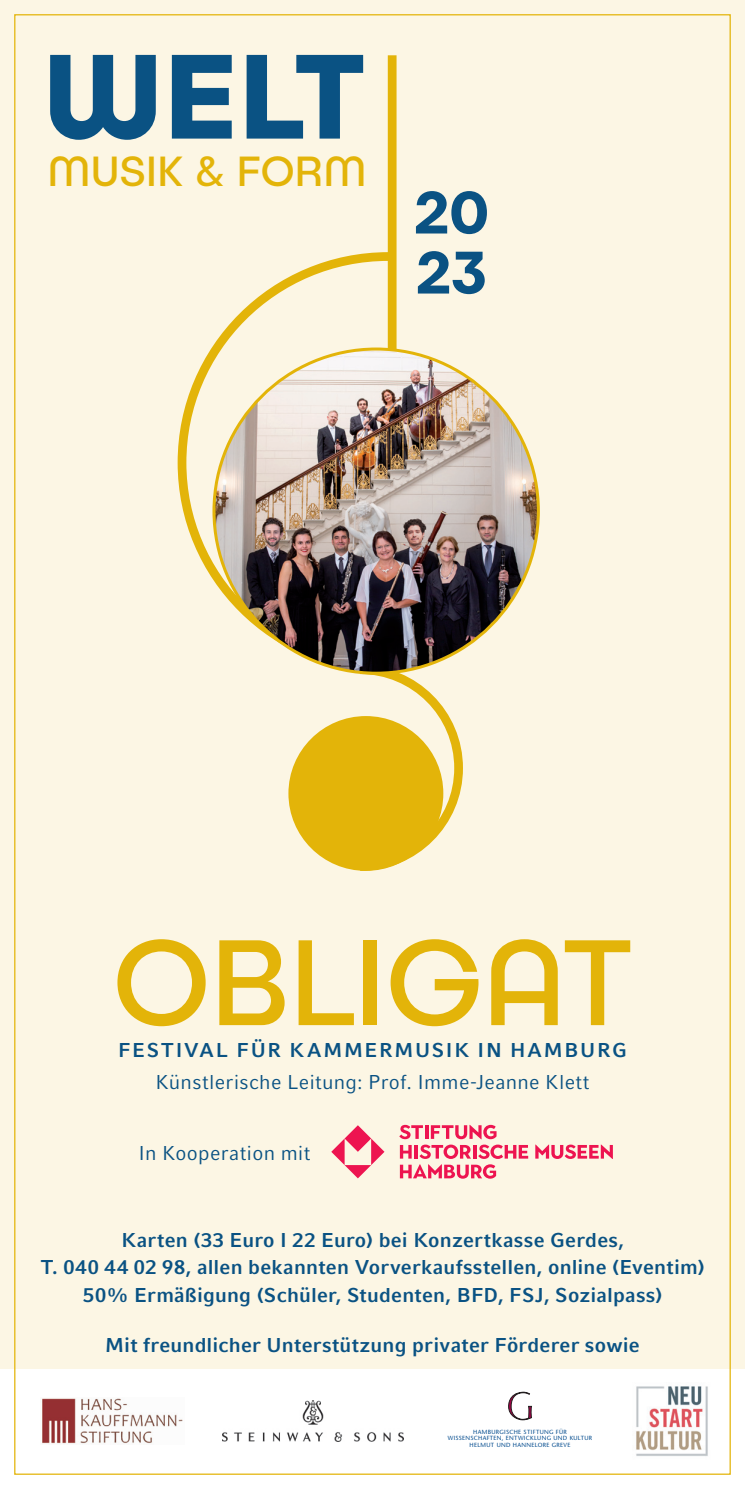
<style>
.page{position:relative;width:745px;height:1489px;background:#fff}
.page>*{position:absolute;margin:0;border:0;box-sizing:border-box;transform-origin:0 0}
.t1{font:122.5px "Publica Play";color:#e3b409}
.t2{font:700 120px "Publica Play";color:#0a5283}
.t3{font:700 60px/60px "Publica Play";color:#0a5283}
.t4{font:42.5px "Publica Play";letter-spacing:.015em;color:#e3b409}
.t5{font:700 20px/27.5px "Compatil Fact LT Pro";letter-spacing:.01em;color:#0a5283;text-align:center}
.t6{font:20px "Compatil Fact LT Pro";letter-spacing:.015em;color:#0a5283}
.t7{font:6px/6.8px "Stone Sans";letter-spacing:.055em;color:#004a8d;text-align:center}
</style>
<div class="page">
<div style="left:0;top:0;width:744px;height:1368px;background:#fcf6e4"></div>
<img style="left:42px;top:1398px;width:141px;height:46px">
<svg style="left:508px;top:1391px;width:23px;height:28px"></svg>
<img style="left:636px;top:1386px;width:72px;height:70px">
<img style="left:222px;top:1400px;width:181px;height:40px">
<svg style="left:177px;top:248px;width:220px;height:425px"></svg>
<div style="left:288px;top:716px;width:155px;height:154px;background:#e3b409;border-radius:50%"></div>
<svg style="left:351px;top:661px;width:112px;height:210px"></svg>
<div style="left:387px;top:55px;width:9px;height:608px;background:#e3b409"></div>
<img style="left:214px;top:349px;width:324px;height:324px;border-radius:162px">
<svg style="left:331px;top:1125px;width:53px;height:53px"></svg>
<svg style="left:399px;top:1124px;width:129px;height:34px"></svg>
<svg style="left:535px;top:1144px;width:77px;height:14px"></svg>
<svg style="left:399px;top:1164px;width:97px;height:14px"></svg>
<h2 class="t2" style="left:44px;top:17px;width:322px">Welt</h2>
<h3 class="t4" style="left:48px;top:145px;width:320px">MUSIK &amp; FORM</h3>
<h3 class="t3" style="left:413px;top:180px;width:77px">20<br>23</h3>
<h1 class="t1" style="left:113px;top:905px;width:520px">OBLIGAT</h1>
<p class="t5" style="left:118px;top:1036px;width:28px">Festiv</p>
<p class="t5" style="left:199px;top:1036px;width:142px">al für Kamme</p>
<p class="t5" style="left:379px;top:1036px;width:32px">rmusik</p>
<p class="t5" style="left:477px;top:1036px;width:84px">i n Hambu</p>
<p class="t5" style="left:596px;top:1036px;width:28px">rg</p>
<p class="t6" style="left:155px;top:1070px;width:435px">Künstlerische Leitung: Prof. Imme-Jeanne Klett</p>
<p class="t6" style="left:138px;top:1141px;width:173px">In Kooperation mit</p>
<p class="t5" style="left:41px;top:1225px;width:665px">Karten (33 Euro I 22 Euro) bei Konzertkasse Gerdes,<br>T. 040 44 02 98, allen bekannten Vorverkaufsstellen, online (Eventim)<br>50% Ermäßigung (Schüler, Studenten, BFD, FSJ, Sozialpass)</p>
<p class="t5" style="left:105px;top:1331px;width:536px">Mit freundlicher Unterstützung privater Förderer sowie</p>
<p class="t7" style="left:447px;top:1427px;width:146px">HAMBURGISCHE STIFTUNG FÜR<br>WISSENSCHAFTEN, ENTWICKLUNG UND KULTUR<br>HELMUT UND HANNELORE GREVE</p>
</div>
